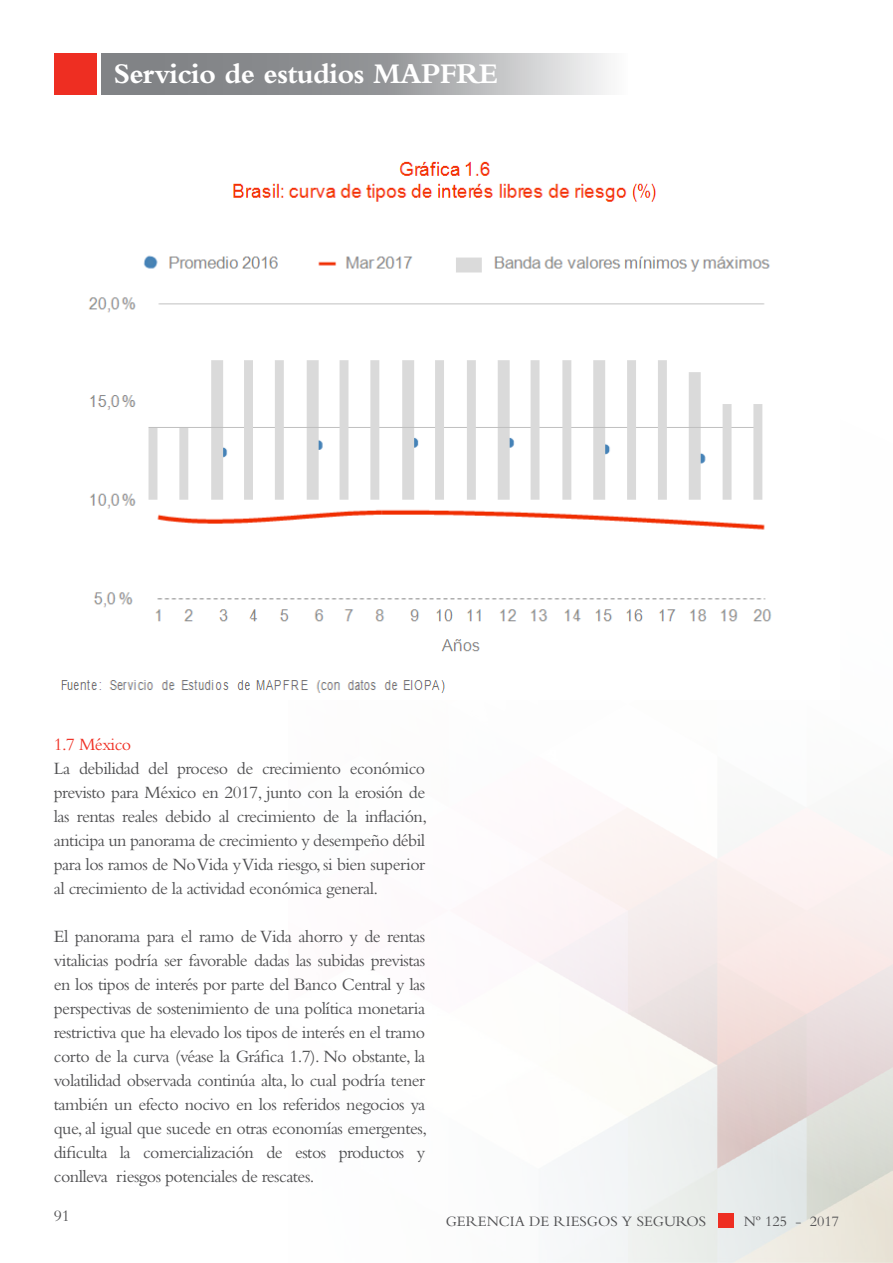
<style>
.page{position:relative;width:893px;height:1263px;background:#fff}
.page>*{position:absolute;margin:0;border:0;box-sizing:border-box;transform-origin:0 0}
.t1{font:700 29.7px "Bembo Std";letter-spacing:-.025em;color:#fff}
.t2{font:18px/24px "Bembo Std";letter-spacing:-.03em;color:#505052;text-align:justify}
.t3{font:18px "Bembo Std";letter-spacing:-.03em;color:#ef3024}
.t4{font:16.5px "Bembo Std";color:#505052}
.t5{font:15px "Bembo Std";color:#505052}
</style>
<div class="page">
<svg style="left:503px;top:808px;width:390px;height:455px"></svg>
<div style="left:54px;top:54px;width:43px;height:41px;background:#ee2e22"></div>
<svg style="left:101px;top:54px;width:506px;height:41px;background:#a1a3a5"></svg>
<div style="left:718px;top:1213px;width:15px;height:15px;background:#ee2e22"></div>
<img style="left:61px;top:161px;width:711px;height:532px">
<h1 class="t1" style="left:114px;top:57px;width:386px">Servicio de estudios MAPFRE</h1>
<p class="t3" style="left:54px;top:734px;width:79px">1.7 México</p>
<p class="t2" style="left:54px;top:756px;width:375px">La debilidad del proceso de crecimiento económico previsto para México en 2017, junto con la erosión de las rentas reales debido al crecimiento de la inflación, anticipa un panorama de crecimiento y desempeño débil para los ramos de No Vida y Vida riesgo, si bien superior al crecimiento de la actividad económica general.</p>
<p class="t2" style="left:54px;top:924px;width:375px">El panorama para el ramo de Vida ahorro y de rentas vitalicias podría ser favorable dadas las subidas previstas en los tipos de interés por parte del Banco Central y las perspectivas de sostenimiento de una política monetaria restrictiva que ha elevado los tipos de interés en el tramo corto de la curva (véase la Gráfica 1.7). No obstante, la volatilidad observada continúa alta, lo cual podría tener también un efecto nocivo en los referidos negocios ya que, al igual que sucede en otras economías emergentes, dificulta la comercialización de estos productos y conlleva riesgos potenciales de rescates.</p>
<p class="t4" style="left:54px;top:1206px;width:18px">91</p>
<p class="t5" style="left:446px;top:1212px;width:262px">GERENCIA DE RIESGOS Y SEGUROS</p>
<p class="t5" style="left:744px;top:1212px;width:97px">Nº 125 - 2017</p>
</div>
